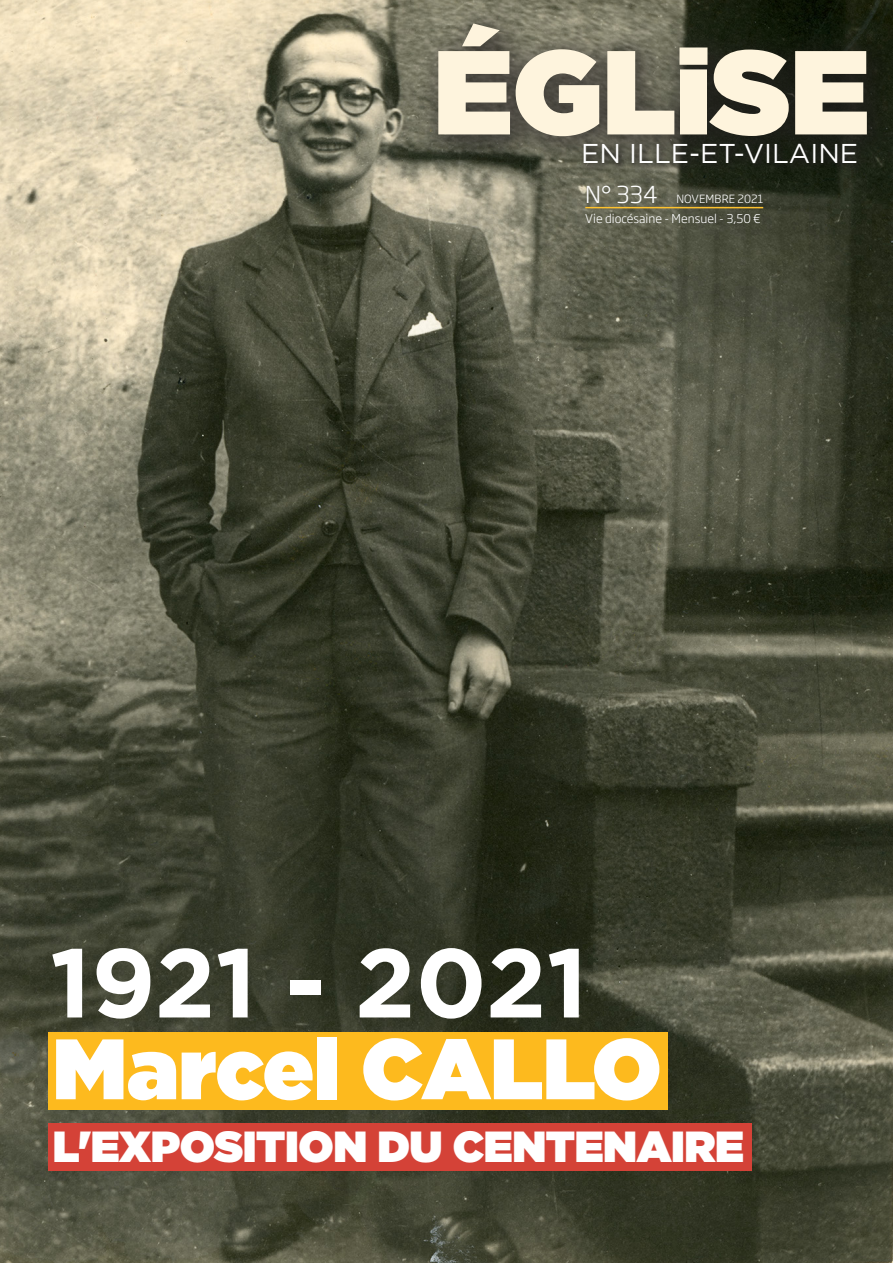
<style>
.page{position:relative;width:893px;height:1263px;background:#fff}
.page>*{position:absolute;margin:0;border:0;box-sizing:border-box;transform-origin:0 0}
.t1{font:900 119.1px "Gotham HTF";color:#fef4dd}
.t2{font:700 97.5px "Gotham HTF";color:#fff}
.t3{font:900 85.5px "Gotham HTF";color:#fff}
.t4{font:900 43.5px "Gotham HTF";letter-spacing:-.01em;color:#fff}
.t5{font:27.3px "Gotham HTF";color:#fff}
.t6{font:300 12px "Soho Gothic Pro";color:#fff}
.t7{font:300 11.25px "Soho Gothic Pro";letter-spacing:.015em;color:#fff}
.s1{font-size:23.1px}
</style>
<div class="page">
<img style="left:0;top:0;width:893px;height:1263px">
<div style="left:417px;top:3px;width:476px;height:164px;background:#231f20;opacity:.6"></div>
<div style="left:579px;top:139px;width:287px;height:34px;background:#231f20;opacity:.9"></div>
<hr style="left:585px;top:207px;width:178px;height:1px;background:#fec22e">
<div style="left:48px;top:1123px;width:704px;height:48px;background:#d44237"></div>
<div style="left:48px;top:1032px;width:620px;height:78px;background:#fdba1e"></div>
<p class="t1" style="left:434px;top:23px;width:437px">ÉGLiSE</p>
<p class="t5" style="left:581px;top:139px;width:278px">EN ILLE-ET-VILAINE</p>
<p class="t7" style="left:585px;top:190px;width:180px"><span class="s1">N° 334</span> NOVEMBRE 2021</p>
<p class="t6" style="left:585px;top:209px;width:177px">Vie diocésaine - Mensuel - 3,50 €</p>
<p class="t2" style="left:50px;top:926px;width:539px">1921 - 2021</p>
<p class="t3" style="left:53px;top:1019px;width:610px">Marcel CALLO</p>
<p class="t4" style="left:53px;top:1122px;width:693px">L'EXPOSITION DU CENTENAIRE</p>
</div>
